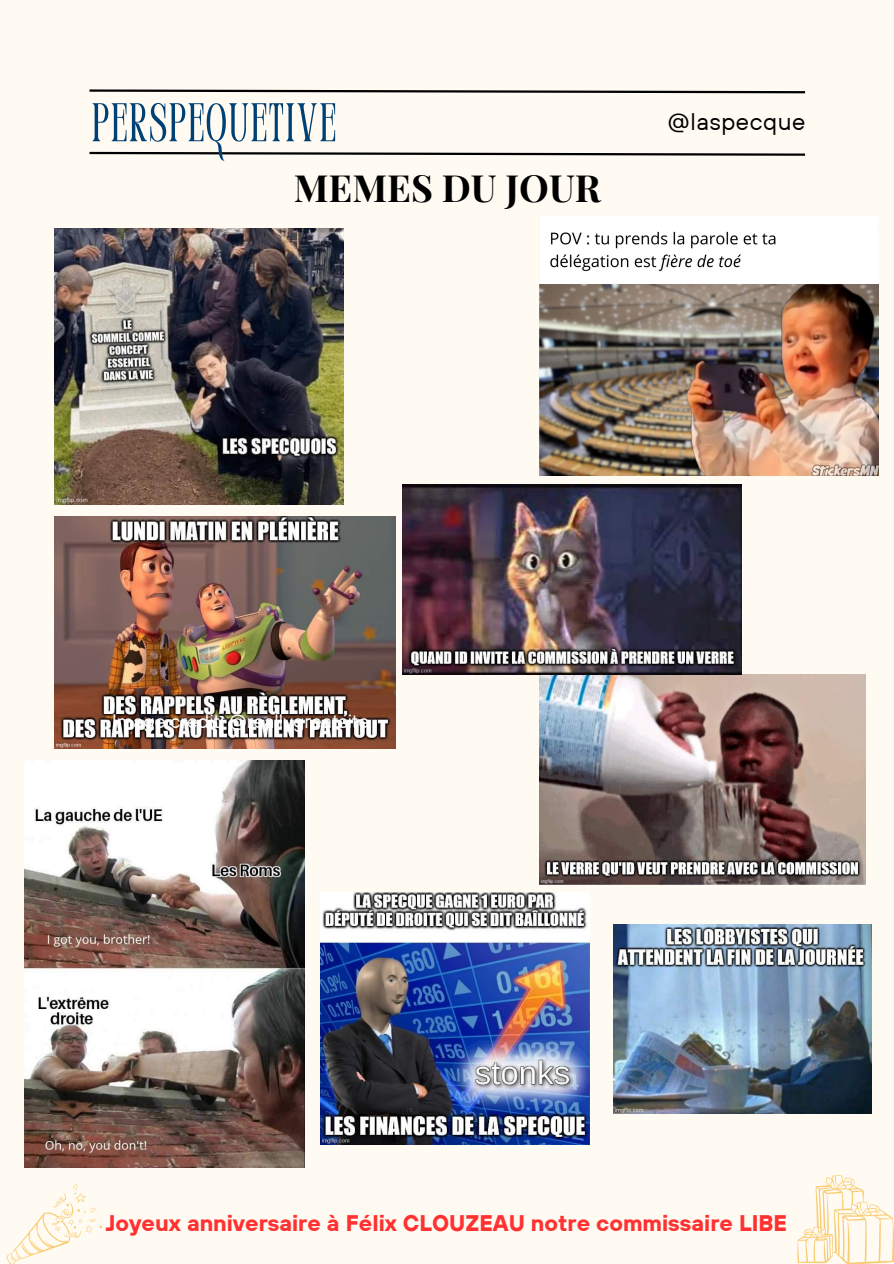
<style>
.page{position:relative;width:894px;height:1264px;background:#fff}
.page>*{position:absolute;margin:0;border:0;box-sizing:border-box;transform-origin:0 0}
.t1{font:condensed 54.3px "Perandoryv 2";letter-spacing:.045em;color:#004175}
.t2{font:700 37.5px "Playfair Display";color:#000}
.t3{font:24px "TT Hoves";letter-spacing:.025em;color:#000}
.t4{font:700 22.5px "TT Hoves";color:#ff3131}
.t5{font:19.5px "TT Hoves";color:#fff}
</style>
<div class="page">
<div style="left:0;top:0;width:893px;height:1263px;background:#fffbf2"></div>
<svg style="left:89px;top:89px;width:717px;height:5px"></svg>
<svg style="left:89px;top:151px;width:717px;height:5px"></svg>
<img style="left:54px;top:228px;width:289px;height:276px">
<img style="left:54px;top:516px;width:341px;height:232px">
<img style="left:539px;top:216px;width:339px;height:259px">
<img style="left:25px;top:760px;width:279px;height:407px">
<img style="left:320px;top:892px;width:269px;height:252px">
<img style="left:613px;top:924px;width:257px;height:189px">
<img style="left:539px;top:674px;width:326px;height:210px">
<img style="left:402px;top:484px;width:339px;height:191px">
<svg style="left:6px;top:1184px;width:96px;height:79px"></svg>
<svg style="left:797px;top:1175px;width:96px;height:88px"></svg>
<p class="t1" style="left:92px;top:100px;width:245px">PERSPEQUETIVE</p>
<p class="t3" style="left:667px;top:105px;width:139px">@laspecque</p>
<p class="t2" style="left:294px;top:161px;width:308px">MEMES DU JOUR</p>
<p class="t5" style="left:112px;top:708px;width:259px">Image credit: @reallygreatsite</p>
<p class="t4" style="left:106px;top:1208px;width:682px">Joyeux anniversaire à Félix CLOUZEAU notre commissaire LIBE</p>
</div>
